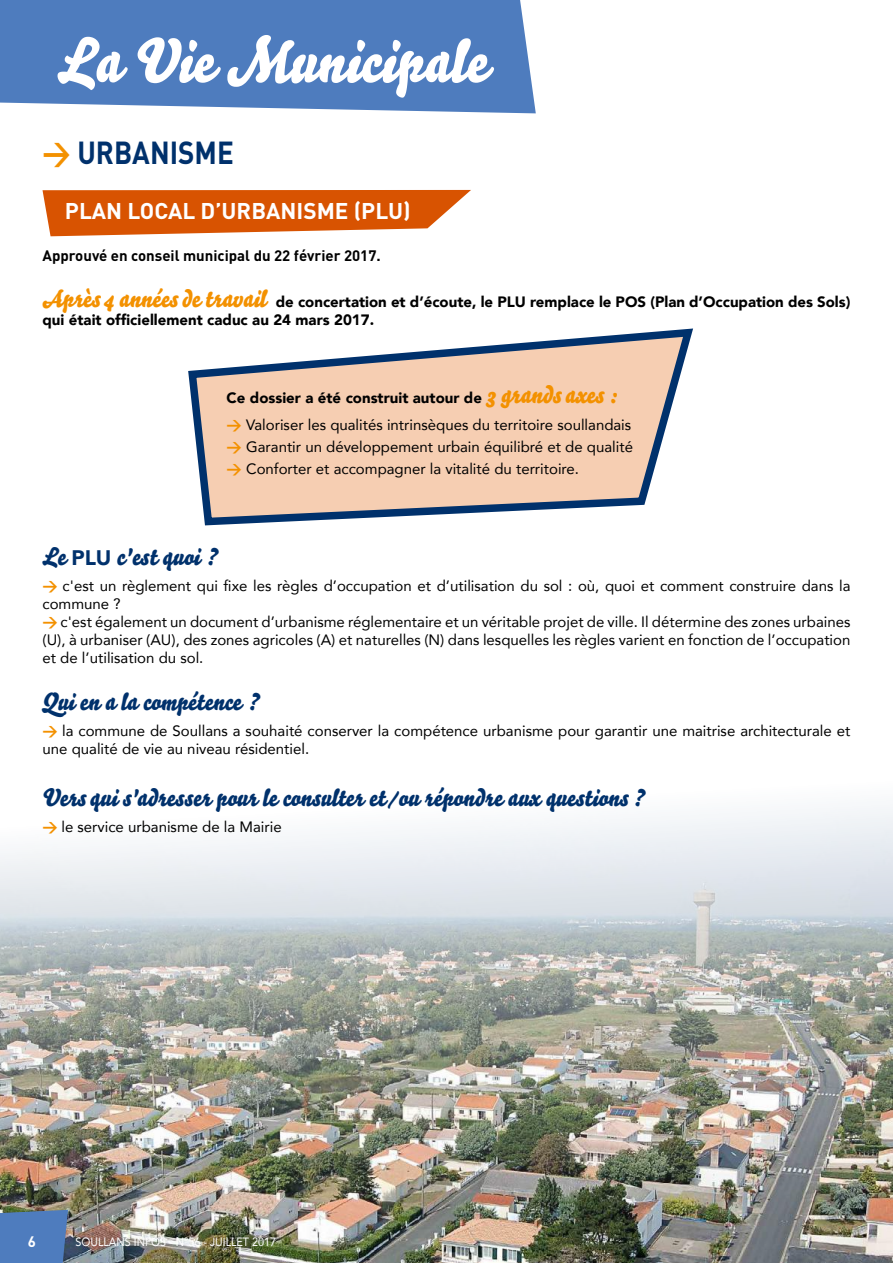
<style>
.page{position:relative;width:893px;height:1263px;background:#fff}
.page>*{position:absolute;margin:0;border:0;box-sizing:border-box;transform-origin:0 0}
.t1{font:60px "Bello Script";color:#fff}
.t2{font:700 31.5px "DIN";color:#00316c;scale:.88 1}
.t3{font:24px "Bello Script";color:#00316c}
.t4{font:700 22.5px "DIN";color:#fff}
.t5{font:15px/18px "Avenir";color:#000}
.t6{font:900 15px/18px "Avenir";color:#000}
.t7{font:700 15px "DIN";color:#000}
.t8{font:700 15px "DIN";color:#fff}
.t9{font:12px "Avenir";color:#fff;scale:.9 1}
.s1{color:#f39100}
.s2{font-family:"Bello Script";font-weight:400;font-size:24px;color:#f39100}
.s3{font-weight:900}
.s4{font-family:"Bello Script";font-size:24px;color:#f39100}
.s5{font-family:"DIN";font-weight:700;color:#f39100}
.s6{font-family:"Avenir";font-weight:900;font-size:21px}
</style>
<div class="page">
<img style="left:0;top:807px;width:893px;height:456px">
<svg style="left:0;top:1210px;width:68px;height:53px;background:#4f7ab7"></svg>
<div style="left:0;top:0;width:536px;height:113px;background:#4e7cbe"></div>
<svg style="left:43px;top:190px;width:428px;height:46px;background:#dd6a24"></svg>
<svg style="left:188px;top:328px;width:505px;height:198px"></svg>
<h1 class="t1" style="left:57px;top:17px;width:432px">La Vie Municipale</h1>
<h2 class="t2" style="left:43px;top:132px;width:219px"><span class="s1">&gt;</span> URBANISME</h2>
<h3 class="t4" style="left:65px;top:196px;width:347px">PLAN LOCAL D’URBANISME (PLU)</h3>
<p class="t7" style="left:43px;top:246px;width:340px">Approuvé en conseil municipal du 22 février 2017.</p>
<p class="t6" style="left:43px;top:293px;width:809px"><span class="s2">Après 4 années de travail</span> de concertation et d’écoute, le PLU remplace le POS (Plan d’Occupation des Sols) qui était officiellement caduc au 24 mars 2017.</p>
<p class="t5" style="left:227px;top:384px;width:406px;line-height:26.5px"><span class="s3">Ce dossier a été construit autour de</span> <span class="s4">3 grands axes : </span><span class="s5">&gt;</span> Valoriser les qualités intrinsèques du territoire soullandais</p>
<p class="t5" style="left:227px;top:435px;width:408px;line-height:22.2px"><span class="s5">&gt;</span> Garantir un développement urbain équilibré et de qualité <span class="s5">&gt;</span> Conforter et accompagner la vitalité du territoire.</p>
<h3 class="t3" style="left:43px;top:539px;width:176px">Le <span class="s6">PLU</span> c'est quoi ?</h3>
<p class="t5" style="left:43px;top:576px;width:809px"><span class="s5">&gt;</span> c'est un règlement qui fixe les règles d’occupation et d’utilisation du sol : où, quoi et comment construire dans la commune ?<br><span class="s5">&gt;</span> c'est également un document d’urbanisme réglementaire et un véritable projet de ville. Il détermine des zones urbaines (U), à urbaniser (AU), des zones agricoles (A) et naturelles (N) dans lesquelles les règles varient en fonction de l’occupation et de l’utilisation du sol.</p>
<h3 class="t3" style="left:43px;top:684px;width:218px">Qui en a la compétence ?</h3>
<p class="t5" style="left:43px;top:722px;width:809px"><span class="s5">&gt;</span> la commune de Soullans a souhaité conserver la compétence urbanisme pour garantir une maitrise architecturale et une qualité de vie au niveau résidentiel.</p>
<h3 class="t3" style="left:43px;top:779px;width:603px">Vers qui s'adresser pour le consulter et/ou répondre aux questions ?</h3>
<p class="t5" style="left:43px;top:817px;width:241px"><span class="s5">&gt;</span> le service urbanisme de la Mairie</p>
<p class="t8" style="left:28px;top:1232px;width:10px">6</p>
<p class="t9" style="left:75px;top:1232px;width:224px">SOULLANS INFOS - N°56 - JUILLET 2017</p>
</div>
